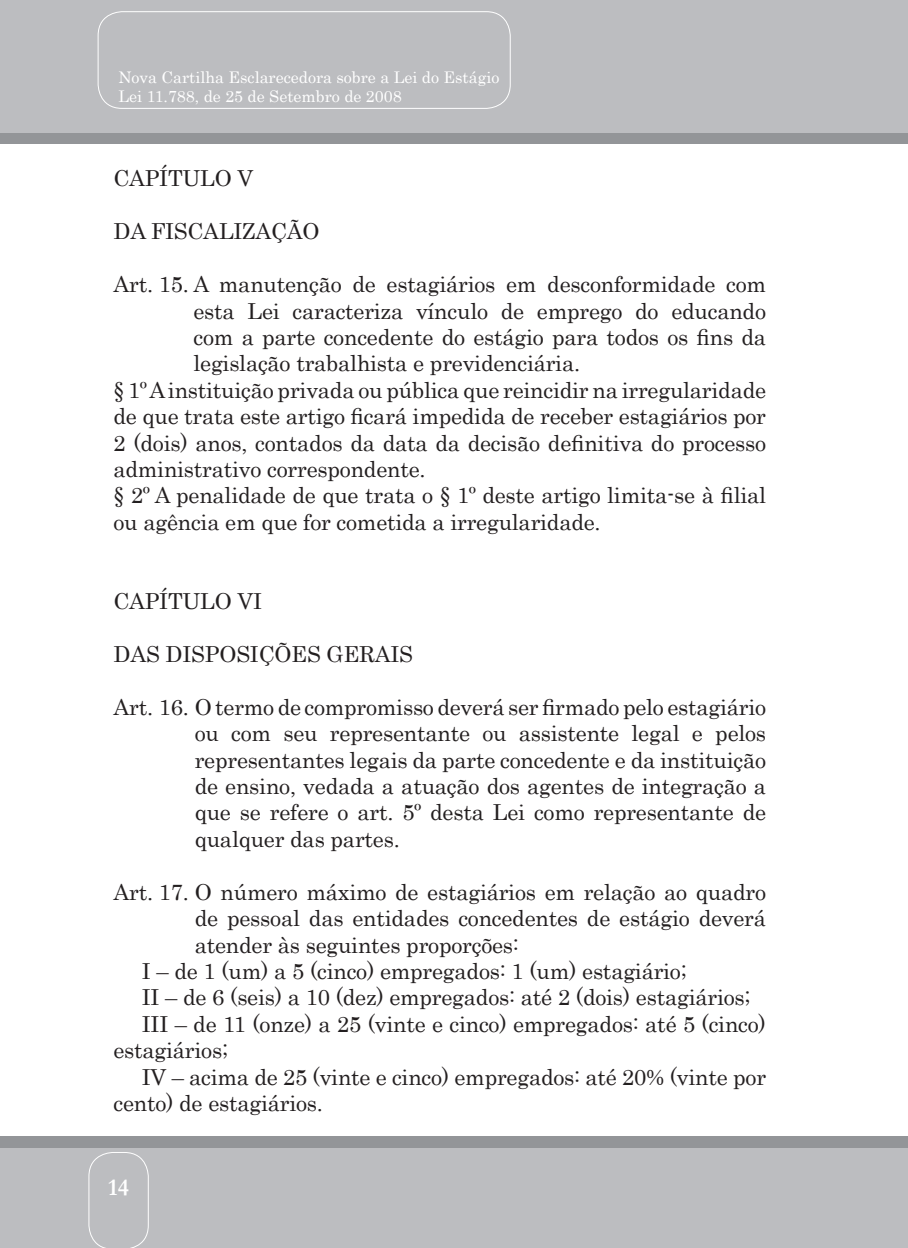
<style>
.page{position:relative;width:908px;height:1248px;background:#fff}
.page>*{position:absolute;margin:0;border:0;box-sizing:border-box;transform-origin:0 0}
.t1{font:700 24px "Garamond";color:#fff}
.texto_centuty_11{font:22px/26.4px "Century";letter-spacing:-.01em;color:#231f20;text-align:justify}
.t2{font:16px/19px "Century";color:#fff}
</style>
<div class="page">
<div style="left:0;top:1136px;width:907px;height:111px;background:#939598"></div>
<div style="left:0;top:1148px;width:907px;height:99px;background:#bcbdc0"></div>
<div style="left:0;top:30px;width:907px;height:114px;background:#939598"></div>
<div style="left:0;top:0;width:907px;height:133px;background:#bcbdc0"></div>
<div style="left:98px;top:11px;width:412px;height:98px;border:1px solid #fff;border-radius:24px"></div>
<svg style="left:88px;top:1152px;width:61px;height:95px"></svg>
<p class="t2" style="left:118px;top:66px;width:382px">Nova Cartilha Esclarecedora sobre a Lei do Estágio<br>Lei 11.788, de 25 de Setembro de 2008</p>
<p class="texto_centuty_11" style="left:113px;top:163px;width:141px">CAPÍTULO V</p>
<p class="texto_centuty_11" style="left:113px;top:216px;width:207px">DA FISCALIZAÇÃO</p>
<p class="texto_centuty_11" style="left:193px;top:269px;width:574px;text-indent:-80px">Art. 15. A manutenção de estagiários em desconformidade com esta Lei caracteriza vínculo de emprego do educando com a parte concedente do estágio para todos os fins da legislação trabalhista e previdenciária.</p>
<p class="texto_centuty_11" style="left:113px;top:375px;width:653px">§ 1º A instituição privada ou pública que reincidir na irregularidade de que trata este artigo ficará impedida de receber estagiários por 2 (dois) anos, contados da data da decisão definitiva do processo administrativo correspondente.</p>
<p class="texto_centuty_11" style="left:113px;top:480px;width:654px">§ 2º A penalidade de que trata o § 1º deste artigo limita-se à filial ou agência em que for cometida a irregularidade.</p>
<p class="texto_centuty_11" style="left:113px;top:586px;width:150px">CAPÍTULO VI</p>
<p class="texto_centuty_11" style="left:113px;top:639px;width:301px">DAS DISPOSIÇÕES GERAIS</p>
<p class="texto_centuty_11" style="left:195px;top:691px;width:572px;text-indent:-81px">Art. 16. O termo de compromisso deverá ser firmado pelo estagiário ou com seu representante ou assistente legal e pelos representantes legais da parte concedente e da instituição de ensino, vedada a atuação dos agentes de integração a que se refere o art. 5º desta Lei como representante de qualquer das partes.</p>
<p class="texto_centuty_11" style="left:195px;top:876px;width:572px;text-indent:-81px">Art. 17. O número máximo de estagiários em relação ao quadro de pessoal das entidades concedentes de estágio deverá atender às seguintes proporções:</p>
<p class="texto_centuty_11" style="left:142px;top:955px;width:546px">I – de 1 (um) a 5 (cinco) empregados: 1 (um) estagiário;</p>
<p class="texto_centuty_11" style="left:142px;top:982px;width:610px">II – de 6 (seis) a 10 (dez) empregados: até 2 (dois) estagiários;</p>
<p class="texto_centuty_11" style="left:113px;top:1008px;width:653px;text-indent:28px">III – de 11 (onze) a 25 (vinte e cinco) empregados: até 5 (cinco) estagiários;</p>
<p class="texto_centuty_11" style="left:113px;top:1061px;width:653px;text-indent:28px">IV – acima de 25 (vinte e cinco) empregados: até 20% (vinte por cento) de estagiários.</p>
<p class="t1" style="left:108px;top:1170px;width:22px">14</p>
</div>
